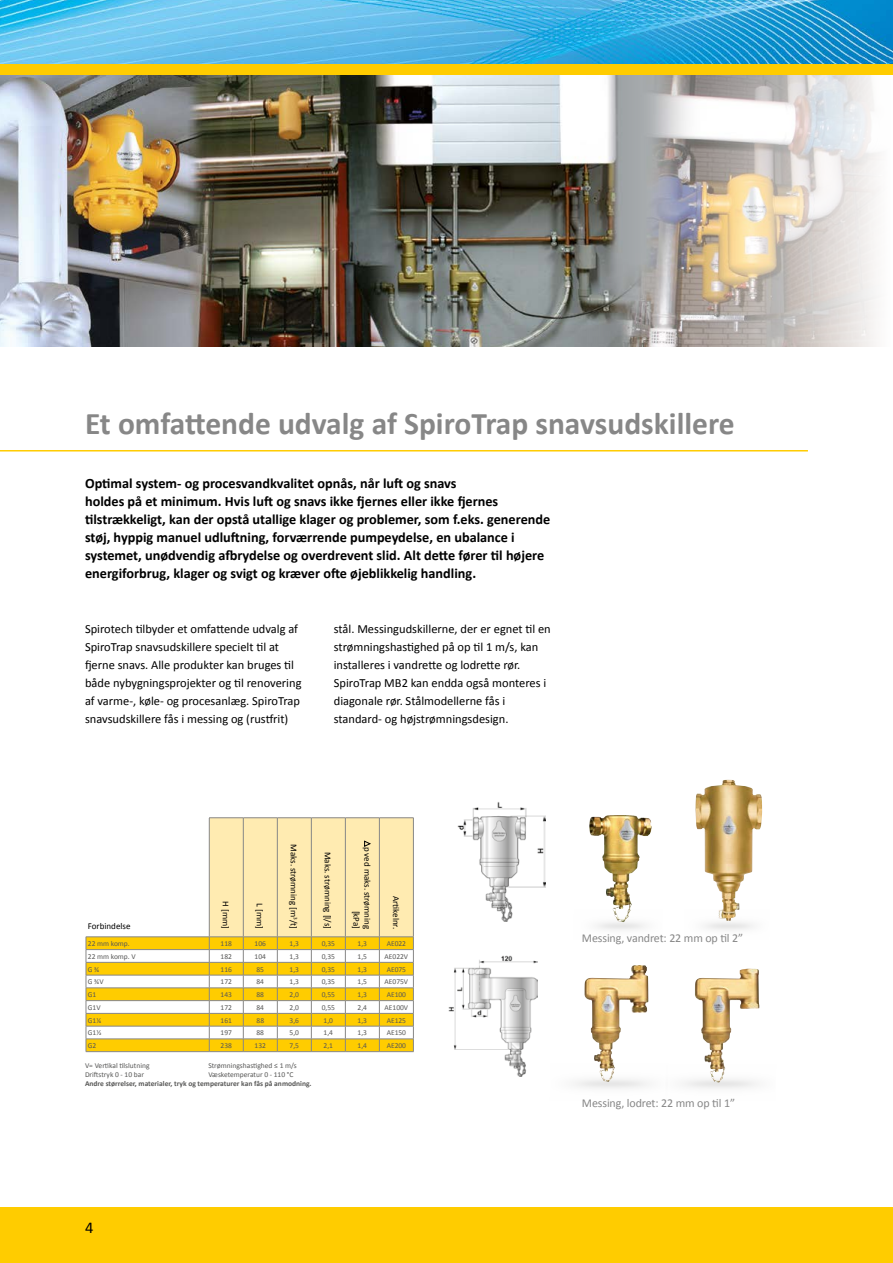
<style>
.page{position:relative;width:893px;height:1263px;background:#fff}
.page>*{position:absolute;margin:0;border:0;box-sizing:border-box;transform-origin:0 0}
.t1{font:700 31.5px "Calibri";color:#878787}
.t2{font:16.5px "Calibri";color:#000}
.t3{font:700 14.25px/18px "Calibri";color:#000}
.t4{font:12.45px/18px "Calibri";color:#000}
.t5{font:12px "Calibri";letter-spacing:-.01em;color:#878787}
.t6{font:9px/10.8px "Calibri";color:#000;text-align:right}
.t7{font:7.5px "Calibri";color:#575756}
.t8{font:700 7.5px "Calibri";color:#575756}
</style>
<div class="page">
<img style="left:597px;top:910px;width:48px;height:20px">
<img style="left:0;top:74px;width:583px;height:273px">
<svg style="left:583px;top:74px;width:310px;height:273px"></svg>
<div style="left:0;top:64px;width:893px;height:10px;background:#fc0"></div>
<img style="left:0;top:0;width:893px;height:64px">
<div style="left:0;top:1208px;width:893px;height:55px;background:#fc0"></div>
<img style="left:584px;top:965px;width:55px;height:117px">
<img style="left:695px;top:969px;width:55px;height:114px">
<img style="left:589px;top:815px;width:27px;height:77px">
<img style="left:695px;top:780px;width:48px;height:141px">
<img style="left:449px;top:955px;width:88px;height:122px">
<img style="left:457px;top:802px;width:88px;height:120px">
<hr style="left:209px;top:817px;width:34px;height:1px;background:#878787">
<hr style="left:243px;top:817px;width:34px;height:1px;background:#878787">
<hr style="left:277px;top:817px;width:34px;height:1px;background:#878787">
<hr style="left:311px;top:817px;width:34px;height:1px;background:#878787">
<hr style="left:345px;top:817px;width:34px;height:1px;background:#878787">
<hr style="left:379px;top:817px;width:35px;height:1px;background:#878787">
<svg style="left:86px;top:818px;width:328px;height:234px"></svg>
<hr style="left:0;top:450px;width:808px;height:1px;background:#fc0">
<h1 class="t1" style="left:85px;top:403px;width:651px">Et omfattende udvalg af SpiroTrap snavsudskillere</h1>
<p class="t3" style="left:85px;top:474px;width:467px">Optimal system- og procesvandkvalitet opnås, når luft og snavs<br>holdes på et minimum. Hvis luft og snavs ikke fjernes eller ikke fjernes tilstrækkeligt, kan der opstå utallige klager og problemer, som f.eks. generende støj, hyppig manuel udluftning, forværrende pumpeydelse, en ubalance i systemet, unødvendig afbrydelse og overdrevent slid. Alt dette fører til højere energiforbrug, klager og svigt og kræver ofte øjeblikkelig handling.</p>
<p class="t4" style="left:85px;top:619px;width:218px">Spirotech tilbyder et omfattende udvalg af SpiroTrap snavsudskillere specielt til at fjerne snavs. Alle produkter kan bruges til både nybygningsprojekter og til renovering af varme-, køle- og procesanlæg. SpiroTrap snavsudskillere fås i messing og (rustfrit)</p>
<p class="t4" style="left:334px;top:619px;width:219px">stål. Messingudskillerne, der er egnet til en strømningshastighed på op til 1 m/s, kan installeres i vandrette og lodrette rør.<br>SpiroTrap MB2 kan endda også monteres i diagonale rør. Stålmodellerne fås i standard- og højstrømningsdesign.</p>
<p class="t6" style="left:88px;top:921px;width:44px">Forbindelse</p>
<p class="t6" style="left:231px;top:901px;width:29px;rotate:90deg">H [mm]</p>
<p class="t6" style="left:265px;top:903px;width:27px;rotate:90deg">L [mm]</p>
<p class="t6" style="left:299px;top:844px;width:86px;rotate:90deg">Maks. strømning [m<sup>3</sup>/t]</p>
<p class="t6" style="left:333px;top:851px;width:79px;rotate:90deg">Maks. strømning [l/s]</p>
<p class="t6" style="left:373px;top:846px;width:84px;rotate:90deg">p ved maks. strømning [kPa]</p>
<p class="t6" style="left:401px;top:896px;width:34px;rotate:90deg">Artikelnr.</p>
<p class="t7" style="left:88px;top:939px;width:43px">22 mm komp.</p>
<p class="t7" style="left:221px;top:939px;width:13px">118</p>
<p class="t7" style="left:255px;top:939px;width:13px">106</p>
<p class="t7" style="left:290px;top:939px;width:11px">1,3</p>
<p class="t7" style="left:322px;top:939px;width:15px">0,35</p>
<p class="t7" style="left:358px;top:939px;width:11px">1,3</p>
<p class="t7" style="left:387px;top:939px;width:21px">AE022</p>
<p class="t7" style="left:88px;top:951px;width:49px">22 mm komp. V</p>
<p class="t7" style="left:221px;top:951px;width:13px">182</p>
<p class="t7" style="left:255px;top:951px;width:13px">104</p>
<p class="t7" style="left:290px;top:951px;width:11px">1,3</p>
<p class="t7" style="left:322px;top:951px;width:15px">0,35</p>
<p class="t7" style="left:358px;top:951px;width:11px">1,5</p>
<p class="t7" style="left:385px;top:951px;width:25px">AE022V</p>
<p class="t7" style="left:88px;top:964px;width:13px">G ¾</p>
<p class="t7" style="left:221px;top:964px;width:13px">116</p>
<p class="t7" style="left:256px;top:964px;width:9px">85</p>
<p class="t7" style="left:290px;top:964px;width:11px">1,3</p>
<p class="t7" style="left:322px;top:964px;width:15px">0,35</p>
<p class="t7" style="left:358px;top:964px;width:11px">1,3</p>
<p class="t7" style="left:387px;top:964px;width:21px">AE075</p>
<p class="t7" style="left:88px;top:977px;width:17px">G ¾V</p>
<p class="t7" style="left:221px;top:977px;width:13px">172</p>
<p class="t7" style="left:256px;top:977px;width:9px">84</p>
<p class="t7" style="left:290px;top:977px;width:11px">1,3</p>
<p class="t7" style="left:322px;top:977px;width:15px">0,35</p>
<p class="t7" style="left:358px;top:977px;width:11px">1,5</p>
<p class="t7" style="left:385px;top:977px;width:25px">AE075V</p>
<p class="t7" style="left:88px;top:990px;width:10px">G1</p>
<p class="t7" style="left:221px;top:990px;width:13px">143</p>
<p class="t7" style="left:257px;top:990px;width:9px">88</p>
<p class="t7" style="left:290px;top:990px;width:11px">2,0</p>
<p class="t7" style="left:322px;top:990px;width:15px">0,55</p>
<p class="t7" style="left:358px;top:990px;width:11px">1,3</p>
<p class="t7" style="left:387px;top:990px;width:21px">AE100</p>
<p class="t7" style="left:88px;top:1002px;width:14px">G1V</p>
<p class="t7" style="left:221px;top:1002px;width:13px">172</p>
<p class="t7" style="left:257px;top:1002px;width:9px">84</p>
<p class="t7" style="left:290px;top:1002px;width:11px">2,0</p>
<p class="t7" style="left:322px;top:1002px;width:15px">0,55</p>
<p class="t7" style="left:358px;top:1002px;width:11px">2,4</p>
<p class="t7" style="left:385px;top:1002px;width:25px">AE100V</p>
<p class="t7" style="left:88px;top:1015px;width:15px">G1¼</p>
<p class="t7" style="left:221px;top:1015px;width:13px">161</p>
<p class="t7" style="left:257px;top:1015px;width:9px">88</p>
<p class="t7" style="left:290px;top:1015px;width:11px">3,6</p>
<p class="t7" style="left:324px;top:1015px;width:11px">1,0</p>
<p class="t7" style="left:358px;top:1015px;width:11px">1,3</p>
<p class="t7" style="left:387px;top:1015px;width:21px">AE125</p>
<p class="t7" style="left:88px;top:1028px;width:15px">G1½</p>
<p class="t7" style="left:221px;top:1028px;width:13px">197</p>
<p class="t7" style="left:257px;top:1028px;width:9px">88</p>
<p class="t7" style="left:290px;top:1028px;width:11px">5,0</p>
<p class="t7" style="left:324px;top:1028px;width:11px">1,4</p>
<p class="t7" style="left:358px;top:1028px;width:11px">1,3</p>
<p class="t7" style="left:387px;top:1028px;width:21px">AE150</p>
<p class="t7" style="left:88px;top:1041px;width:10px">G2</p>
<p class="t7" style="left:221px;top:1041px;width:13px">238</p>
<p class="t7" style="left:255px;top:1041px;width:13px">132</p>
<p class="t7" style="left:290px;top:1041px;width:11px">7,5</p>
<p class="t7" style="left:324px;top:1041px;width:11px">2,1</p>
<p class="t7" style="left:358px;top:1041px;width:11px">1,4</p>
<p class="t7" style="left:387px;top:1041px;width:21px">AE200</p>
<p class="t7" style="left:85px;top:1061px;width:66px">V= Vertikal tilslutning</p>
<p class="t7" style="left:208px;top:1061px;width:90px">Strømningshastighed ≤ 1 m/s</p>
<p class="t7" style="left:85px;top:1070px;width:61px">Driftstryk 0 - 10 bar</p>
<p class="t7" style="left:208px;top:1070px;width:87px">Væsketemperatur 0 - 110 °C</p>
<p class="t8" style="left:85px;top:1079px;width:228px">Andre størrelser, materialer, tryk og temperaturer kan fås på anmodning.</p>
<h2 class="t2" style="left:85px;top:1217px;width:10px">4</h2>
<p class="t5" style="left:582px;top:931px;width:163px">Messing, vandret: 22 mm op til 2”</p>
<p class="t5" style="left:582px;top:1095px;width:155px">Messing, lodret: 22 mm op til 1”</p>
</div>
